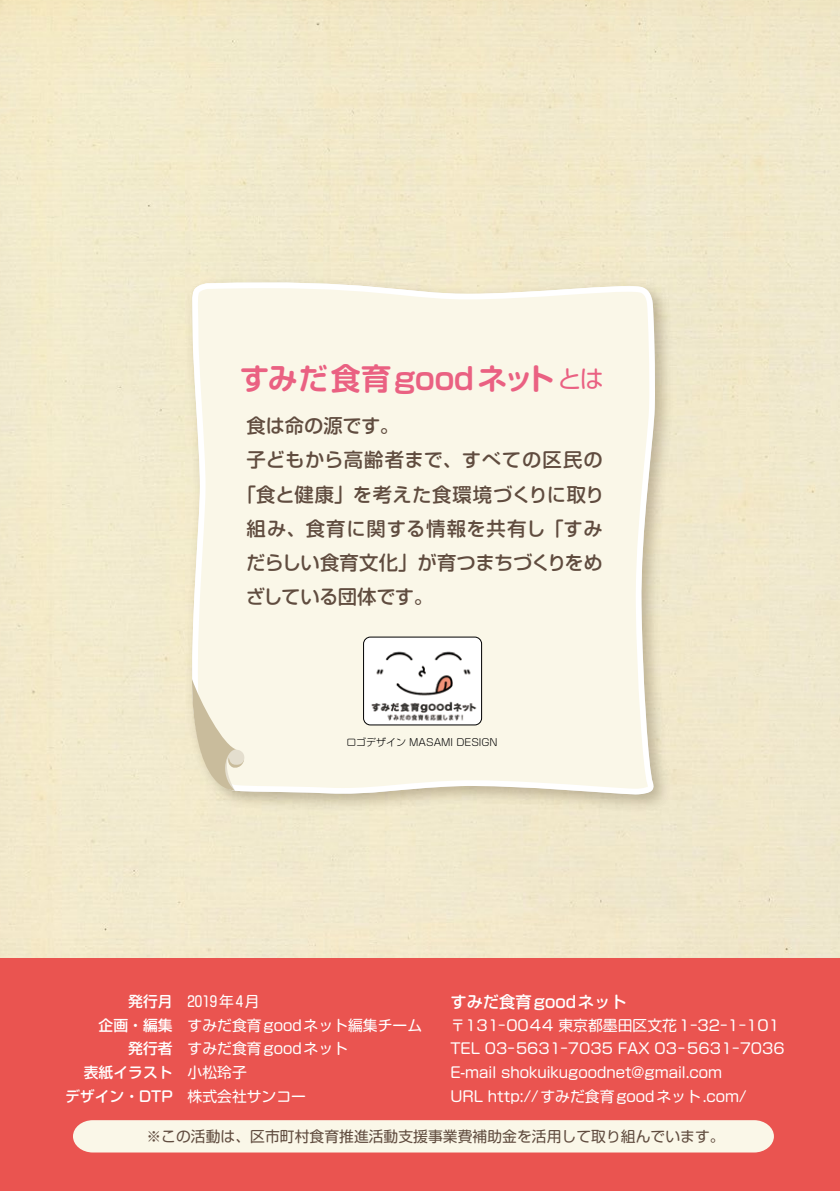
<style>
.page{position:relative;width:840px;height:1191px;background:#fff}
.page>*{position:absolute;margin:0;border:0;box-sizing:border-box;transform-origin:0 0}
.t1{font:700 30.2px "Soft Go Std De";color:#ea6182}
.t2{font:500 19.4px "Soft Go Std";letter-spacing:.035em;color:#604c3f}
.t3{font:500 19.4px "Soft Go Std";letter-spacing:.01em;color:#604c3f}
.t4{font:500 19.4px "Soft Go Std";letter-spacing:-.02em;color:#604c3f}
.t5{font:500 19.4px "Soft Go Std";letter-spacing:-.03em;color:#604c3f}
.t6{font:500 19.4px "Soft Go Std";letter-spacing:-.01em;color:#604c3f}
.t7{font:500 16.2px "Soft Go Std";color:#fff}
.t8{font:14.8px/23.6px "Soft Go Std";color:#fff}
.t9{font:14.8px "Soft Go Std";color:#604c3f}
.t10{font:500 14.8px/23.6px "Soft Go Std";color:#fff;text-align:right}
.t11{font:300 10px "Soft Go Std";color:#000}
.s1{font-family:"Soft Go Std";font-weight:400;font-size:24px}
</style>
<div class="page">
<div style="left:0;top:0;width:840px;height:1189px;background:#f1e9cb"></div>
<div style="left:804px;top:151px;width:35px;height:807px;background:#efe8cd"></div>
<img style="left:180px;top:271px;width:497px;height:546px">
<svg style="left:190px;top:279px;width:465px;height:516px"></svg>
<div style="left:196px;top:288px;width:453px;height:500px;background:#faf7e8"></div>
<div style="left:363px;top:637px;width:118px;height:88px;border:1px solid #000;border-radius:7px"></div>
<img style="left:365px;top:639px;width:114px;height:84px">
<div style="left:0;top:958px;width:839px;height:233px;background:#ea5450"></div>
<div style="left:73px;top:1120px;width:700px;height:32px;background:#faf7e8"></div>
<svg style="left:189px;top:679px;width:56px;height:111px;background:#e8e1ca"></svg>
<h1 class="t1" style="left:239px;top:357px;width:366px">すみだ食育goodネット<span class="s1">とは</span></h1>
<h2 class="t6" style="left:246px;top:412px;width:154px">食は命の源です。</h2>
<h2 class="t2" style="left:246px;top:446px;width:357px">子どもから高齢者まで、すべての区民の</h2>
<h2 class="t3" style="left:237px;top:480px;width:369px">「食と健康」を考えた食環境づくりに取り</h2>
<h2 class="t2" style="left:246px;top:514px;width:357px">組み、食育に関する情報を共有し「すみ</h2>
<h2 class="t4" style="left:246px;top:549px;width:358px">だらしい食育文化」が育つまちづくりをめ</h2>
<h2 class="t5" style="left:246px;top:583px;width:188px">ざしている団体です。</h2>
<p class="t11" style="left:346px;top:735px;width:153px">ロゴデザイン MASAMI DESIGN</p>
<p class="t10" style="left:65px;top:988px;width:109px">発行月<br>企画・編集<br>発行者<br>表紙イラスト<br>デザイン・DTP</p>
<p class="t7" style="left:450px;top:990px;width:178px">すみだ食育goodネット</p>
<p class="t8" style="left:187px;top:988px;width:236px">2019年4月<br>すみだ食育goodネット編集チームすみだ食育goodネット<br>小松玲子<br>株式会社サンコー</p>
<p class="t8" style="left:450px;top:1012px;width:335px">〒131-0044 東京都墨田区文花1-32-1-101<br>TEL 03-5631-7035 FAX 03-5631-7036<br>E-mail shokuikugoodnet@gmail.com<br>URL http://すみだ食育goodネット.com/</p>
<p class="t9" style="left:146px;top:1126px;width:579px">※この活動は、区市町村食育推進活動支援事業費補助金を活用して取り組んでいます。</p>
</div>
